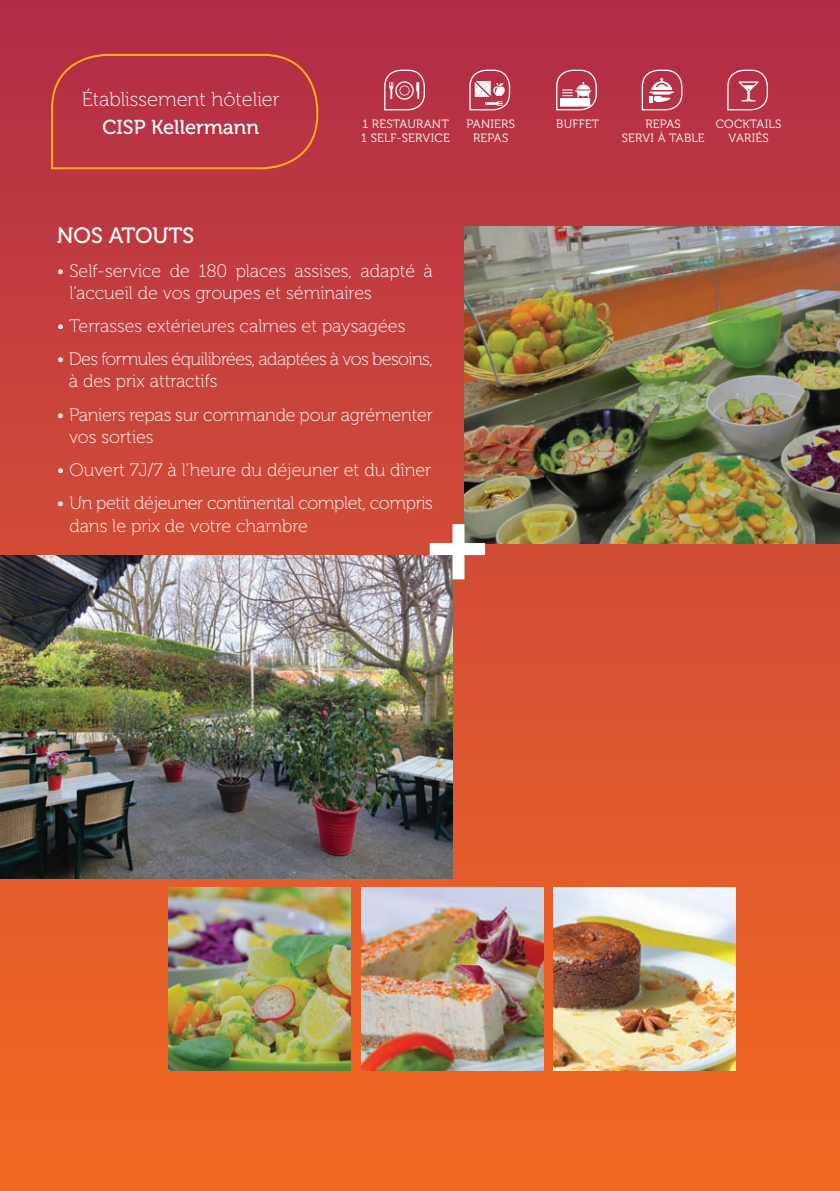
<style>
.page{position:relative;width:840px;height:1191px;background:#fff}
.page>*{position:absolute;margin:0;border:0;box-sizing:border-box;transform-origin:0 0}
.t1{font:22px "Museo 500";color:#fff}
.t2{font:20.2px "Museo 100";color:#fff}
.t3{font:20.2px "Museo 500";color:#fff}
.t4{font:18px/22px "Museo 100";color:#fff}
.t5{font:18px/22px "Museo 100";letter-spacing:-.02em;color:#fff}
.t6{font:18px/22px "Museo 100";letter-spacing:-.03em;color:#fff}
.t7{font:12px/14px "Museo 300";letter-spacing:.02em;color:#fff;text-align:center}
</style>
<div class="page">
<div style="left:0;top:0;width:839px;height:1191px;background:linear-gradient(to bottom,#b22e47,#f46c22)"></div>
<img style="left:0;top:555px;width:452px;height:324px">
<img style="left:168px;top:887px;width:182px;height:183px">
<img style="left:361px;top:887px;width:181px;height:183px">
<img style="left:553px;top:887px;width:182px;height:183px">
<img style="left:463px;top:227px;width:376px;height:316px">
<div style="left:452px;top:524px;width:12px;height:55px;background:#fff"></div>
<div style="left:429px;top:543px;width:56px;height:12px;background:#fff"></div>
<svg style="left:383px;top:69px;width:42px;height:42px;background:#c45969"></svg>
<svg style="left:468px;top:69px;width:42px;height:42px"></svg>
<svg style="left:555px;top:69px;width:42px;height:42px"></svg>
<svg style="left:640px;top:69px;width:42px;height:42px"></svg>
<svg style="left:726px;top:69px;width:42px;height:42px;background:#c25364"></svg>
<div style="left:50px;top:53px;width:269px;height:117px;background:#b83243"></div>
<p class="t2" style="left:82px;top:88px;width:199px">Établissement hôtelier</p>
<p class="t3" style="left:102px;top:115px;width:158px">CISP Kellermann</p>
<p class="t7" style="left:361px;top:117px;width:90px;text-align:left">1 RESTAURANT<br>1 SELF-SERVICE</p>
<p class="t7" style="left:466px;top:117px;width:50px">PANIERS<br>REPAS</p>
<p class="t1" style="left:57px;top:224px;width:139px">NOS ATOUTS</p>
<p class="t4" style="left:69px;top:260px;width:365px;text-indent:-13px">• Self-service de 180 places assises, adapté à l’accueil de vos groupes et séminaires</p>
<p class="t4" style="left:57px;top:315px;width:350px">• Terrasses extérieures calmes et paysagées</p>
<p class="t6" style="left:69px;top:349px;width:365px;text-indent:-12px">• Des formules équilibrées, adaptées à vos besoins, à des prix attractifs</p>
<p class="t4" style="left:69px;top:404px;width:365px;text-indent:-12px">• Paniers repas sur commande pour agrémenter vos sorties</p>
<p class="t4" style="left:57px;top:459px;width:376px">• Ouvert 7J/7 à l’heure du déjeuner et du dîner</p>
<p class="t5" style="left:69px;top:493px;width:365px;text-indent:-13px">• Un petit déjeuner continental complet, compris dans le prix de votre chambre</p>
<p class="t7" style="left:556px;top:117px;width:45px">BUFFET</p>
<p class="t7" style="left:645px;top:117px;width:37px">REPAS</p>
<p class="t7" style="left:621px;top:131px;width:84px">SERVI À TABLE</p>
<p class="t7" style="left:715px;top:117px;width:67px">COCKTAILS<br>VARIÉS</p>
</div>
